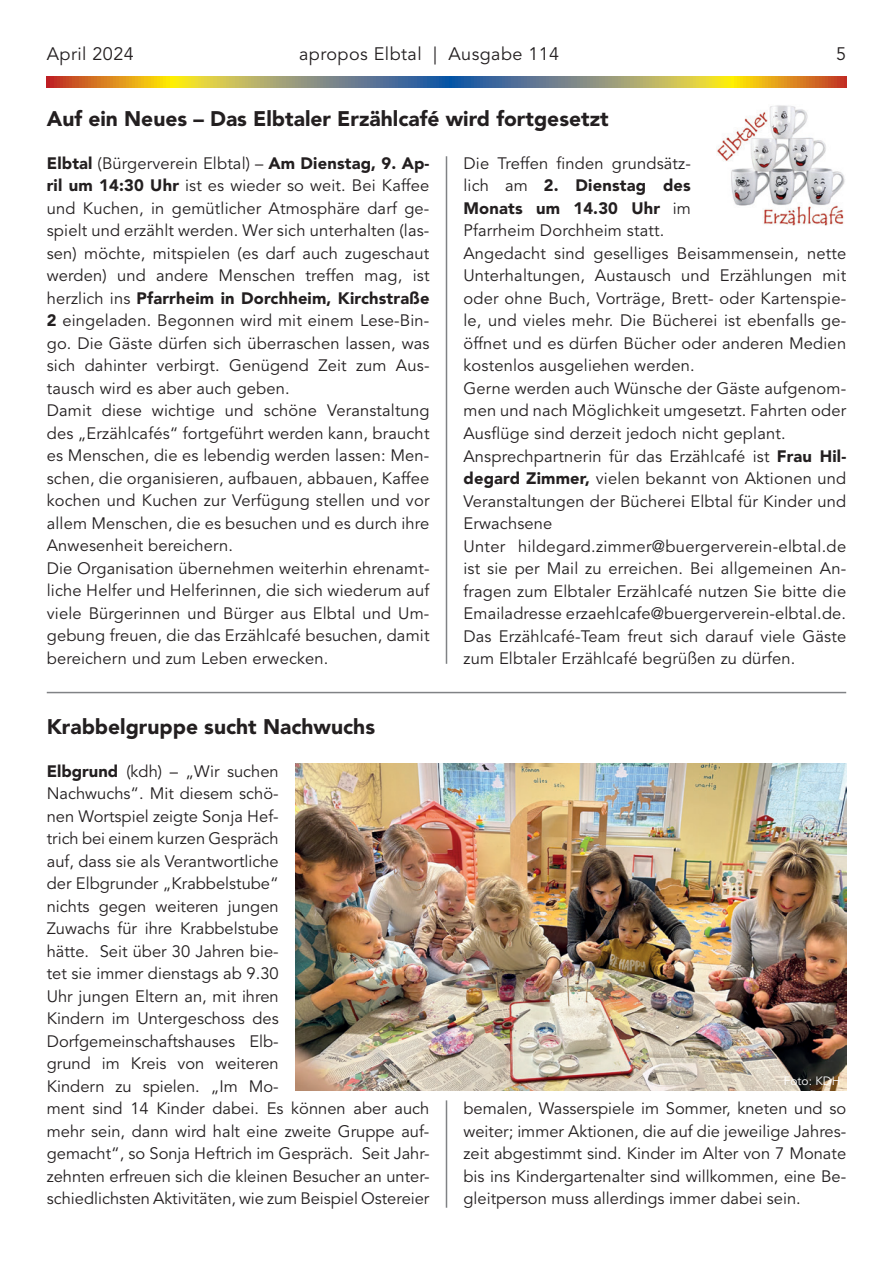
<style>
.page{position:relative;width:893px;height:1263px;background:#fff}
.page>*{position:absolute;margin:0;border:0;box-sizing:border-box;transform-origin:0 0}
.t1{font:900 21px "Avenir LT Std";color:#231f20}
.t2{font:18px "Avenir LT Std";letter-spacing:.025em;color:#231f20}
.t3{font:16.5px/22.5px "Avenir LT Std";letter-spacing:.01em;color:#231f20}
.t4{font:12px "Avenir LT Std";color:#fff}
.s1{font-weight:900}
</style>
<div class="page">
<svg style="left:47px;top:77px;width:799px;height:10px;background:#a3935b"></svg>
<img style="left:717px;top:105px;width:128px;height:121px">
<hr style="left:446px;top:156px;width:1px;height:508px;background:#808285">
<hr style="left:47px;top:692px;width:799px;height:1px;background:#808285">
<hr style="left:446px;top:1100px;width:1px;height:108px;background:#808285">
<img style="left:296px;top:764px;width:550px;height:326px">
<p class="t2" style="left:47px;top:44px;width:89px">April 2024</p>
<p class="t2" style="left:299px;top:44px;width:262px">apropos Elbtal | Ausgabe 114</p>
<p class="t2" style="left:836px;top:44px;width:12px">5</p>
<p class="t1" style="left:47px;top:106px;width:563px">Auf ein Neues – Das Elbtaler Erzählcafé wird fortgesetzt</p>
<p class="t3" style="left:47px;top:152px;width:384px"><span class="s1">Elbtal</span> (Bürgerverein Elbtal) – <span class="s1">Am Dienstag, 9. Ap&shy;ril um 14:30 Uhr</span> ist es wieder so weit. Bei Kaffee und Kuchen, in gemütlicher Atmosphäre darf ge&shy;spielt und erzählt werden. Wer sich unterhalten (las&shy;sen) möchte, mitspielen (es darf auch zugeschaut werden) und andere Menschen treffen mag, ist herzlich ins <span class="s1">Pfarrheim in Dorchheim, Kirchstraße 2</span> eingeladen. Begonnen wird mit einem Lese-Bin&shy;go. Die Gäste dürfen sich überraschen lassen, was sich dahinter verbirgt. Genügend Zeit zum Aus&shy;tausch wird es aber auch geben.<br>Damit diese wichtige und schöne Veranstaltung des „Erzählcafés“ fortgeführt werden kann, braucht es Menschen, die es lebendig werden lassen: Men&shy;schen, die organisieren, aufbauen, abbauen, Kaffee kochen und Kuchen zur Verfügung stellen und vor allem Menschen, die es besuchen und es durch ihre Anwesenheit bereichern.<br>Die Organisation übernehmen weiterhin ehrenamt&shy;liche Helfer und Helferinnen, die sich wiederum auf viele Bürgerinnen und Bürger aus Elbtal und Um&shy;gebung freuen, die das Erzählcafé besuchen, damit bereichern und zum Leben erwecken.</p>
<p class="t3" style="left:463px;top:152px;width:384px">Die Treffen finden grundsätz-<br>lich am <span class="s1">2. Dienstag des<br>Monats um 14.30 Uhr</span> im<br>Pfarrheim Dorchheim statt.<br>Angedacht sind geselliges Beisammensein, nette Unterhaltungen, Austausch und Erzählungen mit oder ohne Buch, Vorträge, Brett- oder Kartenspie&shy;le, und vieles mehr. Die Bücherei ist ebenfalls ge&shy;öffnet und es dürfen Bücher oder anderen Medien kostenlos ausgeliehen werden.<br>Gerne werden auch Wünsche der Gäste aufgenom&shy;men und nach Möglichkeit umgesetzt. Fahrten oder Ausflüge sind derzeit jedoch nicht geplant.<br>Ansprechpartnerin für das Erzählcafé ist <span class="s1">Frau Hil&shy;degard Zimmer,</span> vielen bekannt von Aktionen und Veranstaltungen der Bücherei Elbtal für Kinder und Erwachsene<br>Unter hildegard.zimmer@buergerverein-elbtal.de ist sie per Mail zu erreichen. Bei allgemeinen An&shy;fragen zum Elbtaler Erzählcafé nutzen Sie bitte die Emailadresse erzaehlcafe@buergerverein-elbtal.de.<br>Das Erzählcafé-Team freut sich darauf viele Gäste zum Elbtaler Erzählcafé begrüßen zu dürfen.</p>
<p class="t1" style="left:47px;top:714px;width:330px">Krabbelgruppe sucht Nachwuchs</p>
<p class="t3" style="left:47px;top:760px;width:384px"><span class="s1">Elbgrund</span> (kdh) – „Wir suchen<br>Nachwuchs“. Mit diesem schö-<br>nen Wortspiel zeigte Sonja Hef-<br>trich bei einem kurzen Gespräch<br>auf, dass sie als Verantwortliche<br>der Elbgrunder „Krabbelstube“<br>nichts gegen weiteren jungen<br>Zuwachs für ihre Krabbelstube<br>hätte. Seit über 30 Jahren bie-<br>tet sie immer dienstags ab 9.30<br>Uhr jungen Eltern an, mit ihren<br>Kindern im Untergeschoss des Dorfgemeinschaftshauses Elb-<br>grund im Kreis von weiteren<br>Kindern zu spielen. „Im Mo-<br>ment sind 14 Kinder dabei. Es können aber auch mehr sein, dann wird halt eine zweite Gruppe auf&shy;gemacht“, so Sonja Heftrich im Gespräch. Seit Jahr&shy;zehnten erfreuen sich die kleinen Besucher an unter&shy;schiedlichsten Aktivitäten, wie zum Beispiel Ostereier</p>
<p class="t4" style="left:784px;top:1073px;width:58px">Foto: KDH</p>
<p class="t3" style="left:463px;top:1098px;width:384px;text-align:justify">bemalen, Wasserspiele im Sommer, kneten und so weiter; immer Aktionen, die auf die jeweilige Jahres&shy;zeit abgestimmt sind. Kinder im Alter von 7 Monate bis ins Kindergartenalter sind willkommen, eine Be&shy;gleitperson muss allerdings immer dabei sein.</p>
</div>
